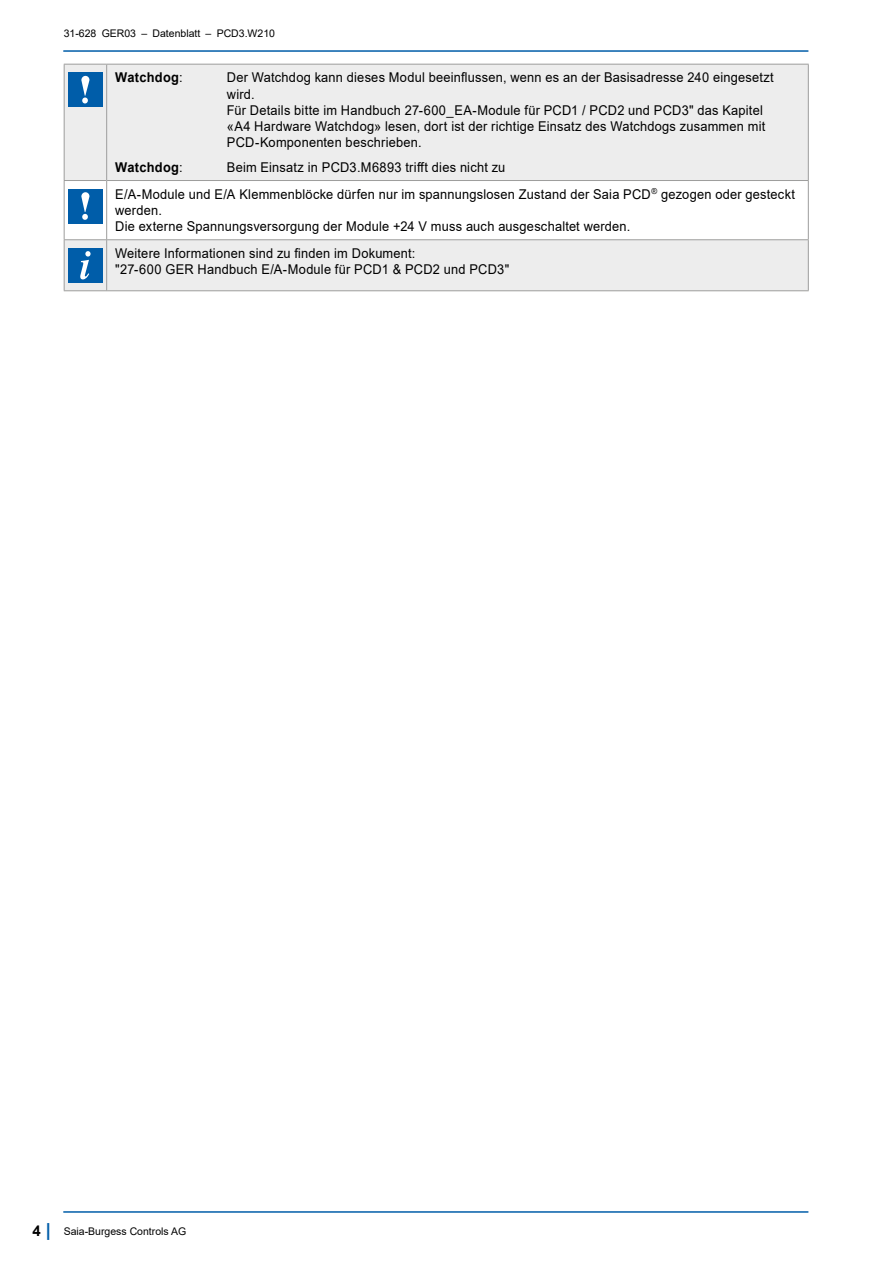
<style>
.page{position:relative;width:893px;height:1263px;background:#fff}
.page>*{position:absolute;margin:0;border:0;box-sizing:border-box;transform-origin:0 0}
.Text__left_justified{font:13.5px/16.2px "Arial";letter-spacing:.015em;color:#000;scale:.95 1}
.Text__left_justified-2{font:700 13.5px "Arial";letter-spacing:.025em;color:#000;scale:.95 1}
.t1{font:10.5px "Arial";color:#000}
.s1{font-weight:400}
.s2{font-weight:700;font-size:15px}
.s3{font-weight:700;font-size:18px;color:#005da9}
</style>
<div class="page">
<hr style="left:64px;top:1211px;width:744px;height:2px;background:#005da9">
<hr style="left:64px;top:50px;width:744px;height:2px;background:#005da9">
<div style="left:107px;top:65px;width:701px;height:225px;background:#ededed"></div>
<div style="left:107px;top:180px;width:701px;height:60px;background:#fff"></div>
<hr style="left:107px;top:239px;width:702px;height:1px;background:#9d9d9c">
<hr style="left:808px;top:240px;width:1px;height:50px;background:#9d9d9c">
<hr style="left:107px;top:290px;width:702px;height:1px;background:#9d9d9c">
<hr style="left:107px;top:64px;width:702px;height:1px;background:#9d9d9c">
<hr style="left:808px;top:65px;width:1px;height:115px;background:#9d9d9c">
<hr style="left:107px;top:180px;width:702px;height:1px;background:#9d9d9c">
<hr style="left:808px;top:181px;width:1px;height:58px;background:#9d9d9c">
<svg style="left:64px;top:64px;width:43px;height:227px;background:#9bbbd4"></svg>
<p class="t1" style="left:64px;top:26px;width:213px">31-628 GER03 – Datenblatt – PCD3.W210</p>
<p class="Text__left_justified-2" style="left:115px;top:68px;width:72px">Watchdog<span class="s1">:</span></p>
<p class="Text__left_justified" style="left:227px;top:70px;width:577px">Der Watchdog kann dieses Modul beeinflussen, wenn es an der Basisadresse 240 eingesetzt wird.<br>Für Details bitte im Handbuch 27-600_EA-Module für PCD1 / PCD2 und PCD3" das Kapitel «A4 Hardware Watchdog» lesen, dort ist der richtige Einsatz des Watchdogs zusammen mit PCD-Komponenten beschrieben.</p>
<p class="Text__left_justified-2" style="left:115px;top:158px;width:72px">Watchdog<span class="s1">:</span></p>
<p class="Text__left_justified" style="left:227px;top:159px;width:295px">Beim Einsatz in PCD3.M6893 trifft dies nicht zu</p>
<p class="Text__left_justified" style="left:115px;top:186px;width:717px">E/A-Module und E/A Klemmenblöcke dürfen nur im spannungslosen Zustand der Saia PCD<sup>®</sup> gezogen oder gesteckt werden.<br>Die externe Spannungsversorgung der Module +24 V muss auch ausgeschaltet werden.</p>
<p class="Text__left_justified" style="left:115px;top:245px;width:416px">Weitere Informationen sind zu finden im Dokument:<br>"27-600 GER Handbuch E/A-Module für PCD1 &amp; PCD2 und PCD3"</p>
<p class="t1" style="left:33px;top:1224px;width:155px"><span class="s2">4</span> <span class="s3">|</span> Saia-Burgess Controls AG</p>
</div>
